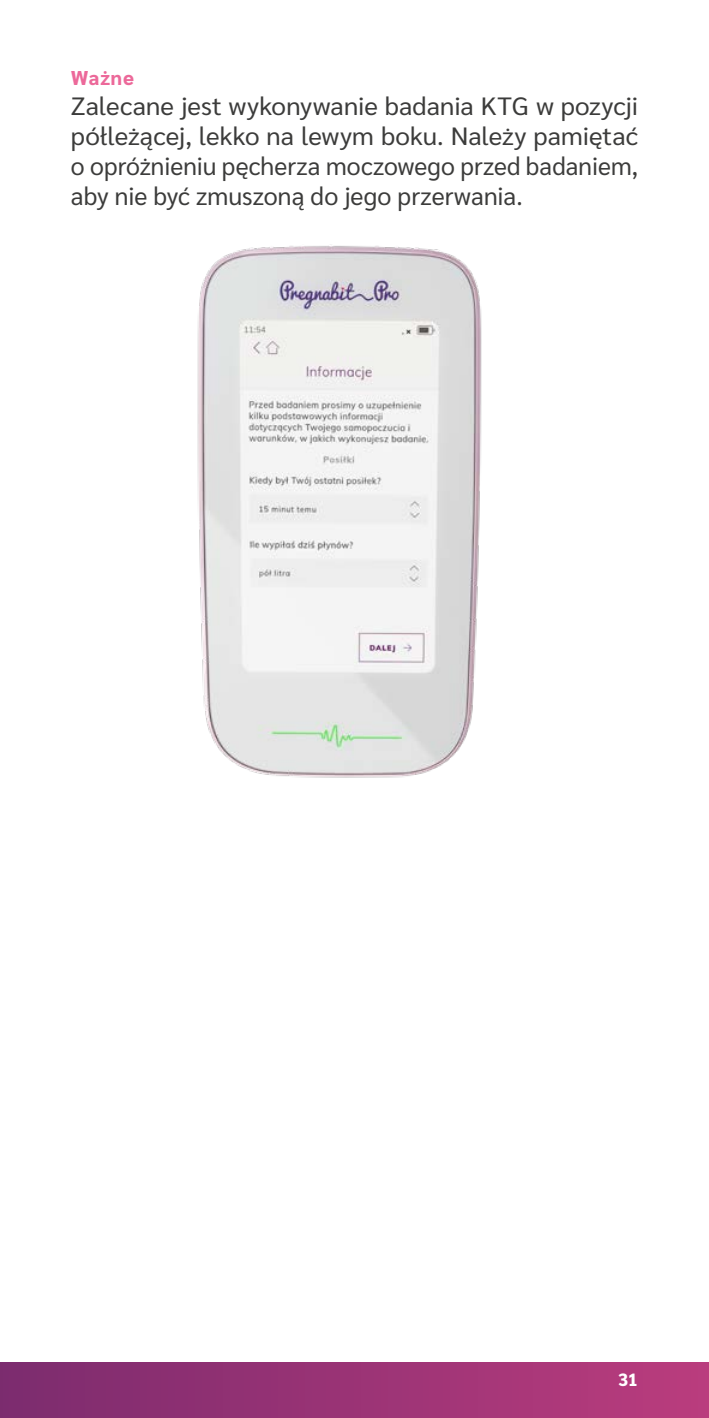
<style>
.page{position:relative;width:709px;height:1418px;background:#fff}
.page>*{position:absolute;margin:0;border:0;box-sizing:border-box;transform-origin:0 0}
.p{font:25px/30px "Sarabun";letter-spacing:.005em;color:#3c3c3b;text-align:justify;scale:1.04 1}
.p_h4{font:800 20px "Sarabun";letter-spacing:.04em;color:#ec699a}
.t1{font:800 17.75px "Sarabun";color:#fff}
</style>
<div class="page">
<div style="left:0;top:1361px;width:709px;height:56px;background:linear-gradient(to right,#7c2b6e,#ba3c7d)"></div>
<img style="left:197px;top:244px;width:285px;height:534px">
<p class="p_h4" style="left:71px;top:66px;width:65px">Ważne</p>
<p class="p" style="left:71px;top:91px;width:547px">Zalecane jest wykonywanie badania KTG w pozycji półleżącej, lekko na lewym boku. Należy pamiętać o opróżnieniu pęcherza moczowego przed badaniem, aby nie być zmuszoną do jego przerwania.</p>
<p class="t1" style="left:618px;top:1368px;width:21px">31</p>
</div>
